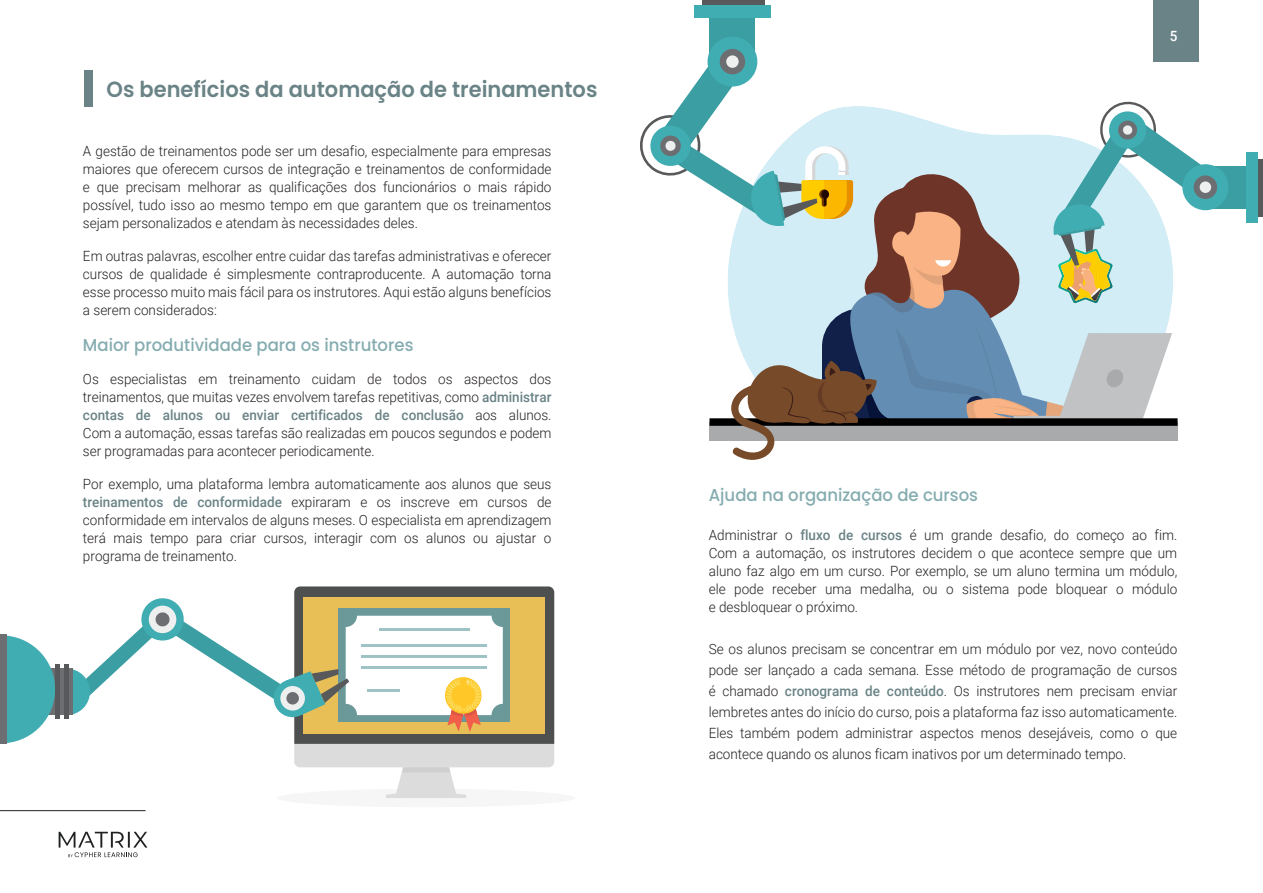
<style>
.page{position:relative;width:1263px;height:893px;background:#fff}
.page>*{position:absolute;margin:0;border:0;box-sizing:border-box;transform-origin:0 0}
.t1{font:600 21.9px "Poppins";color:#6a8386;scale:.96 1}
.t2{font:500 17.25px "Poppins";color:#85acaf;scale:.96 1}
.t3{font:300 14.1px/18px "Roboto";color:#231f20;text-align:justify;scale:.96 1}
.t4{font:500 14.1px "Roboto";color:#fff;scale:.96 1}
.s1{font-weight:500;color:#6a8386}
</style>
<div class="page">
<div style="left:277px;top:789px;width:298px;height:18px;background:#f6f6f6;border-radius:50%"></div>
<div style="left:1153px;top:0;width:45px;height:62px;background:#6a8386"></div>
<div style="left:85px;top:71px;width:8px;height:36px;background:#6a8386"></div>
<div style="left:43px;top:668px;width:47px;height:47px;background:#40adb2;border-radius:50%"></div>
<div style="left:45px;top:668px;width:28px;height:47px;background:#6d6e71"></div>
<svg style="left:81px;top:586px;width:473px;height:212px"></svg>
<svg style="left:6px;top:636px;width:49px;height:107px"></svg>
<div style="left:0;top:635px;width:6px;height:109px;background:#6d6e71"></div>
<hr style="left:64px;top:664px;width:4px;height:55px;background:#58595b">
<div style="left:55px;top:664px;width:5px;height:55px;background:#58595b"></div>
<div style="left:1207px;top:166px;width:41px;height:42px;background:#3a9ea2"></div>
<div style="left:1182px;top:164px;width:46px;height:46px;background:#40adb2;border-radius:50%"></div>
<svg style="left:1194px;top:175px;width:23px;height:24px"></svg>
<div style="left:1257px;top:160px;width:6px;height:57px;background:#58595b"></div>
<div style="left:1246px;top:152px;width:11px;height:71px;background:#40adb2"></div>
<div style="left:710px;top:15px;width:45px;height:45px;background:#3a9ea2"></div>
<div style="left:707px;top:37px;width:50px;height:50px;background:#40adb2;border-radius:50%"></div>
<div style="left:720px;top:49px;width:25px;height:25px;background:#6d6e71;border-radius:50%"></div>
<svg style="left:726px;top:55px;width:13px;height:13px"></svg>
<div style="left:703px;top:0;width:62px;height:6px;background:#58595b"></div>
<div style="left:694px;top:6px;width:77px;height:12px;background:#40adb2"></div>
<svg style="left:640px;top:57px;width:570px;height:403px"></svg>
<hr style="left:0;top:810px;width:146px;height:1px;background:#212322">
<svg style="left:59px;top:832px;width:88px;height:25px"></svg>
<h1 class="t1" style="left:107px;top:76px;width:513px">Os benefícios da automação de treinamentos</h1>
<p class="t4" style="left:1170px;top:26px;width:9px">5</p>
<p class="t3" style="left:83px;top:142px;width:489px">A gestão de treinamentos pode ser um desafio, especialmente para empresas maiores que oferecem cursos de integração e treinamentos de conformidade e que precisam melhorar as qualificações dos funcionários o mais rápido possível, tudo isso ao mesmo tempo em que garantem que os treinamentos sejam personalizados e atendam às necessidades deles.</p>
<p class="t3" style="left:83px;top:247px;width:489px">Em outras palavras, escolher entre cuidar das tarefas administrativas e oferecer cursos de qualidade é simplesmente contraproducente. A automação torna esse processo muito mais fácil para os instrutores. Aqui estão alguns benefícios a serem considerados:</p>
<p class="t2" style="left:83px;top:335px;width:346px">Maior produtividade para os instrutores</p>
<p class="t3" style="left:83px;top:370px;width:489px">Os especialistas em treinamento cuidam de todos os aspectos dos treinamentos, que muitas vezes envolvem tarefas repetitivas, como <span class="s1">administrar contas de alunos ou enviar certificados de conclusão</span> aos alunos.<br>Com a automação, essas tarefas são realizadas em poucos segundos e podem ser programadas para acontecer periodicamente.</p>
<p class="t3" style="left:83px;top:475px;width:489px">Por exemplo, uma plataforma lembra automaticamente aos alunos que seus <span class="s1">treinamentos de conformidade</span> expiraram e os inscreve em cursos de conformidade em intervalos de alguns meses. O especialista em aprendizagem terá mais tempo para criar cursos, interagir com os alunos ou ajustar o programa de treinamento.</p>
<p class="t2" style="left:709px;top:485px;width:282px">Ajuda na organização de cursos</p>
<p class="t3" style="left:709px;top:526px;width:489px">Administrar o <span class="s1">fluxo de cursos</span> é um grande desafio, do começo ao fim.<br>Com a automação, os instrutores decidem o que acontece sempre que um aluno faz algo em um curso. Por exemplo, se um aluno termina um módulo, ele pode receber uma medalha, ou o sistema pode bloquear o módulo e desbloquear o próximo.</p>
<p class="t3" style="left:709px;top:638px;width:489px;line-height:21px">Se os alunos precisam se concentrar em um módulo por vez, novo conteúdo pode ser lançado a cada semana. Esse método de programação de cursos é chamado <span class="s1">cronograma de conteúdo</span>. Os instrutores nem precisam enviar lembretes antes do início do curso, pois a plataforma faz isso automaticamente.<br>Eles também podem administrar aspectos menos desejáveis, como o que acontece quando os alunos ficam inativos por um determinado tempo.</p>
</div>
